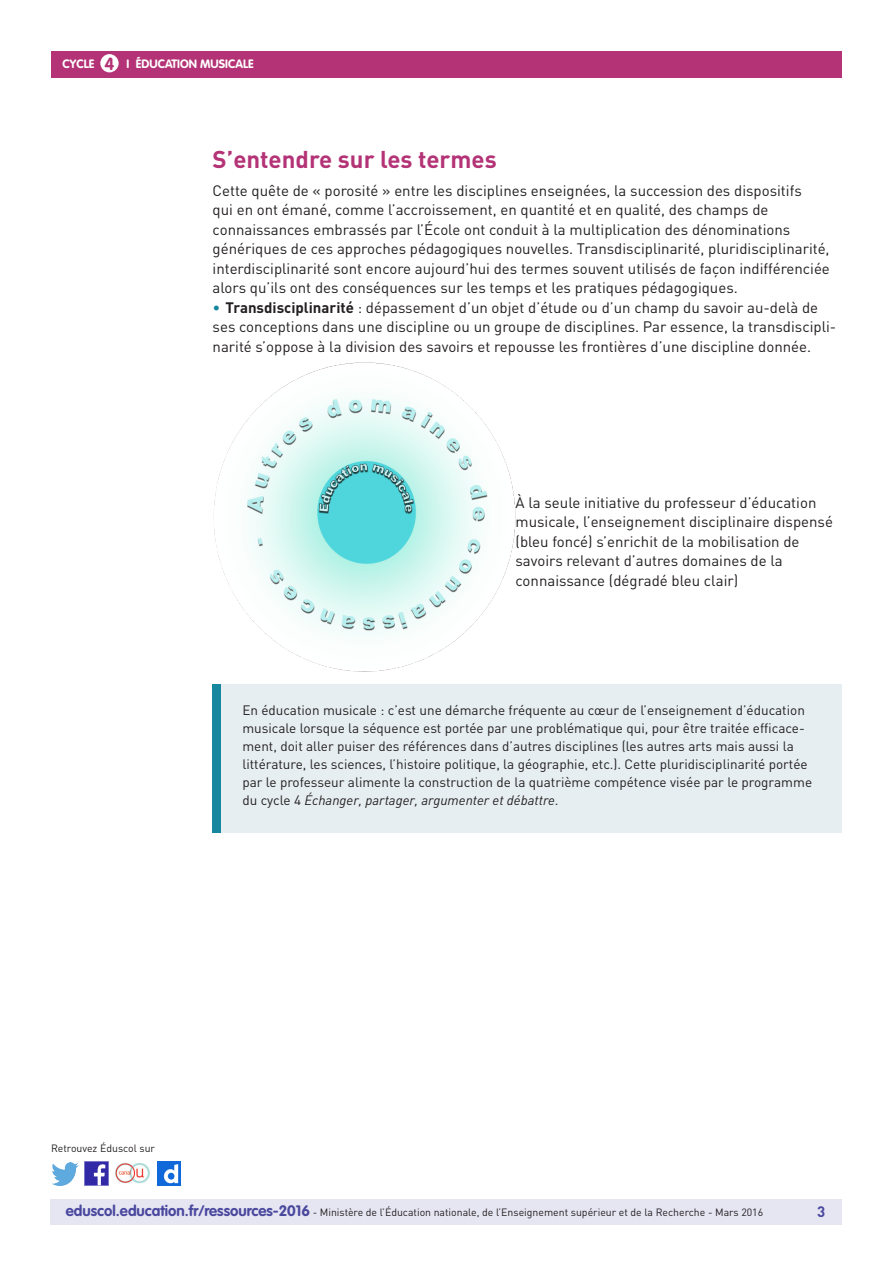
<style>
.page{position:relative;width:893px;height:1263px;background:#fff}
.page>*{position:absolute;margin:0;border:0;box-sizing:border-box;transform-origin:0 0}
._03_Titre_de_niveau{font:700 24px "DIN Pro";color:#b43376}
.t1{font:700 17.25px "VAG Rounded Std";color:#b43376}
._06_Texte_courant{font:15px/19.5px "DIN Pro";color:#231f20}
._08_Liste_à_puces_ni{font:15px/19.5px "DIN Pro";color:#231f20}
.t2{font:700 15px "DIN Pro";color:#4a489e}
._15_texte_encadré{font:13.5px/18px "DIN Pro";color:#231f20}
.t3{font:700 12px "VAG Rounded Std";color:#fff}
.t4{font:10.5px "DIN Pro";color:#231f20}
.s1{color:#16879f}
.s2{font-weight:700}
.s3{font-style:italic}
.s4{font-family:"VAG Rounded Std";font-weight:700;font-size:15px;color:#4a489e}
</style>
<div class="page">
<div style="left:50px;top:1199px;width:791px;height:26px;background:#e6e5f2"></div>
<div style="left:51px;top:51px;width:791px;height:27px;background:#b43376"></div>
<div style="left:100px;top:54px;width:19px;height:18px;background:#fff;border-radius:50%"></div>
<img style="left:85px;top:1162px;width:23px;height:23px">
<img style="left:51px;top:1163px;width:28px;height:22px">
<img style="left:158px;top:1162px;width:22px;height:23px">
<img style="left:115px;top:1163px;width:35px;height:21px">
<div style="left:213px;top:684px;width:629px;height:148px;background:#e6eef2"></div>
<div style="left:213px;top:684px;width:8px;height:148px;background:#16879f"></div>
<img style="left:213px;top:362px;width:302px;height:310px">
<p class="t3" style="left:63px;top:57px;width:33px">CYCLE</p>
<p class="t3" style="left:127px;top:57px;width:129px">I ÉDUCATION MUSICALE</p>
<p class="t1" style="left:105px;top:53px;width:11px">4</p>
<p class="_03_Titre_de_niveau" style="left:213px;top:143px;width:286px">S’entendre sur les termes</p>
<p class="_06_Texte_courant" style="left:213px;top:180px;width:619px">Cette quête de « porosité » entre les disciplines enseignées, la succession des dispositifs<br>qui en ont émané, comme l’accroissement, en quantité et en qualité, des champs de connaissances embrassés par l’École ont conduit à la multiplication des dénominations génériques de ces approches pédagogiques nouvelles. Transdisciplinarité, pluridisciplinarité, interdisciplinarité sont encore aujourd’hui des termes souvent utilisés de façon indifférenciée alors qu’ils ont des conséquences sur les temps et les pratiques pédagogiques.</p>
<p class="_08_Liste_à_puces_ni" style="left:213px;top:297px;width:625px"><span class="s1">•</span> <span class="s2">Transdisciplinarité</span> : dépassement d’un objet d’étude ou d’un champ du savoir au-delà de ses conceptions dans une discipline ou un groupe de disciplines. Par essence, la transdiscipli&shy;narité s’oppose à la division des savoirs et repousse les frontières d’une discipline donnée.</p>
<p class="_06_Texte_courant" style="left:515px;top:492px;width:319px">À la seule initiative du professeur d’éducation musicale, l’enseignement disciplinaire dispensé (bleu foncé) s’enrichit de la mobilisation de savoirs relevant d’autres domaines de la connaissance (dégradé bleu clair)</p>
<p class="_15_texte_encadré" style="left:242px;top:701px;width:571px">En éducation musicale : c’est une démarche fréquente au cœur de l’enseignement d’éducation musicale lorsque la séquence est portée par une problématique qui, pour être traitée efficace&shy;ment, doit aller puiser des références dans d’autres disciplines (les autres arts mais aussi la littérature, les sciences, l’histoire politique, la géographie, etc.). Cette pluridisciplinarité portée par le professeur alimente la construction de la quatrième compétence visée par le programme du cycle 4 <span class="s3">Échanger, partager, argumenter et débattre</span>.</p>
<p class="t4" style="left:51px;top:1141px;width:106px">Retrouvez Éduscol sur</p>
<p class="t4" style="left:66px;top:1205px;width:699px"><span class="s4">eduscol.education.fr/ressources-2016</span> - Ministère de l’Éducation nationale, de l’Enseignement supérieur et de la Recherche - Mars 2016</p>
<p class="t2" style="left:817px;top:1201px;width:10px">3</p>
</div>
